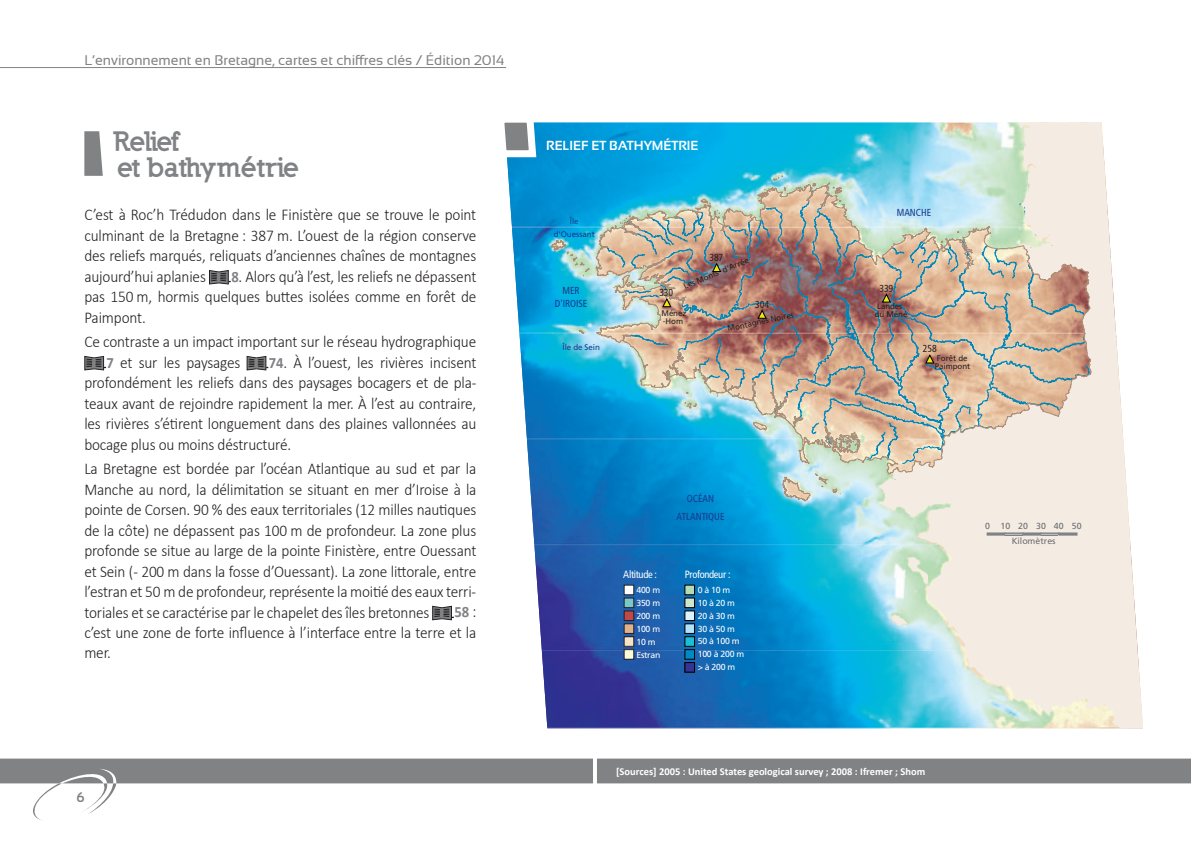
<style>
.page{position:relative;width:1191px;height:844px;background:#fff}
.page>*{position:absolute;margin:0;border:0;box-sizing:border-box;transform-origin:0 0}
.t1{font:900 26.25px/26.2px "Nilland";letter-spacing:-.03em;color:#808285}
.t2{font:300 16.45px/20.5px "Calibri";letter-spacing:-.01em;color:#231f20;text-align:justify;scale:.93 1}
.t3{font:700 15.75px "Calibri";color:#808285;scale:.93 1}
.t4{font:14px "Sansation";color:#808285}
.t5{font:700 14px "Sansation";color:#808285;scale:.93 1}
.t6{font:700 13.12px "Sansation";color:#fff}
.t7{font:700 10.5px "Calibri";color:#fff}
.t8{font:condensed 10.5px "Frutiger";letter-spacing:-.03em;color:#fff}
.t9{font:condensed 10.15px/12.2px "Frutiger";color:#1b388c;text-align:center;scale:.96 1}
.t10{font:condensed 10.15px "Frutiger";letter-spacing:-.01em;color:#231f20;scale:.96 1}
.t11{font:8.75px/12.6px "Frutiger";letter-spacing:-.03em;color:#fff}
.t12{font:8.75px "Frutiger";letter-spacing:.01em;color:#6c6d70}
.t13{font:8.05px/8px "Frutiger";letter-spacing:-.01em;color:#231f20}
.t14{font:8.05px/13px "Frutiger";letter-spacing:-.005em;color:#1b388c;text-align:center}
.s1{font-weight:700;font-size:15.75px;color:#808285}
.s2{font-weight:300;font-size:16.45px;color:#231f20}
</style>
<div class="page">
<hr style="left:0;top:67px;width:506px;height:1px;background:#808285">
<svg style="left:0;top:758px;width:593px;height:62px"></svg>
<div style="left:597px;top:758px;width:594px;height:25px;background:#818284"></div>
<svg style="left:84px;top:131px;width:19px;height:45px"></svg>
<svg style="left:209px;top:270px;width:22px;height:15px"></svg>
<svg style="left:84px;top:356px;width:22px;height:15px"></svg>
<svg style="left:246px;top:356px;width:22px;height:15px"></svg>
<svg style="left:432px;top:605px;width:22px;height:15px"></svg>
<img style="left:507px;top:123px;width:371px;height:104px">
<img style="left:512px;top:227px;width:83px;height:106px">
<img style="left:519px;top:333px;width:76px;height:106px">
<img style="left:527px;top:439px;width:351px;height:106px">
<img style="left:534px;top:545px;width:344px;height:105px">
<img style="left:542px;top:650px;width:336px;height:78px">
<svg style="left:878px;top:123px;width:265px;height:605px;background:#d8e8e4"></svg>
<svg style="left:891px;top:615px;width:16px;height:9px"></svg>
<svg style="left:908px;top:557px;width:20px;height:27px"></svg>
<svg style="left:579px;top:329px;width:5px;height:4px"></svg>
<svg style="left:551px;top:239px;width:38px;height:37px"></svg>
<svg style="left:595px;top:175px;width:531px;height:328px;background:#afbbb7"></svg>
<svg style="left:987px;top:532px;width:90px;height:3px"></svg>
<div style="left:624px;top:598px;width:10px;height:9px;background:#78c7c9"></div>
<div style="left:624px;top:597px;width:10px;height:10px;border:1px solid #231f20"></div>
<div style="left:624px;top:585px;width:10px;height:9px;background:#fff"></div>
<div style="left:624px;top:585px;width:10px;height:9px;border:1px solid #231f20"></div>
<div style="left:624px;top:610px;width:10px;height:10px;background:#c14848"></div>
<div style="left:624px;top:610px;width:10px;height:10px;border:1px solid #231f20"></div>
<div style="left:624px;top:623px;width:10px;height:10px;background:#dfb18d"></div>
<div style="left:624px;top:623px;width:10px;height:10px;border:1px solid #231f20"></div>
<div style="left:624px;top:636px;width:10px;height:10px;background:#f5e3c7"></div>
<div style="left:624px;top:636px;width:10px;height:10px;border:1px solid #231f20"></div>
<div style="left:624px;top:649px;width:10px;height:10px;background:#fafada"></div>
<div style="left:624px;top:649px;width:10px;height:10px;border:1px solid #231f20"></div>
<div style="left:685px;top:598px;width:9px;height:9px;background:#cde7ce"></div>
<div style="left:685px;top:585px;width:9px;height:9px;background:#b4dbb4"></div>
<div style="left:685px;top:610px;width:9px;height:10px;background:#def2f9"></div>
<div style="left:685px;top:623px;width:9px;height:10px;background:#b2e2f9"></div>
<div style="left:685px;top:636px;width:9px;height:10px;background:#1cbed6"></div>
<div style="left:685px;top:649px;width:9px;height:10px;background:#0089c2"></div>
<div style="left:685px;top:662px;width:9px;height:10px;background:#333494"></div>
<div style="left:685px;top:662px;width:9px;height:10px;border:1px solid #000"></div>
<svg style="left:504px;top:122px;width:36px;height:39px"></svg>
<p class="t4" style="left:84px;top:52px;width:421px">L’environnement en Bretagne, cartes et chiffres clés / Édition 2014</p>
<h1 class="t1" style="left:114px;top:128px;width:187px">Relief<br>et bathymétrie</h1>
<p class="t2" style="left:84px;top:204px;width:423px">C’est à Roc’h Trédudon dans le Finistère que se trouve le point culminant de la Bretagne : 387 m. L’ouest de la région conserve des reliefs marqués, reliquats d’anciennes chaînes de montagnes aujourd’hui aplanies</p>
<p class="t2" style="left:84px;top:265px;width:423px;text-indent:147px"><span class="s1">8</span>. Alors qu’à l’est, les reliefs ne dépassent pas 150 m, hormis quelques buttes isolées comme en forêt de Paimpont.</p>
<p class="t2" style="left:107px;top:330px;width:399px;text-indent:-22px">Ce contraste a un impact important sur le réseau hydrographique<br><span class="s1">7</span> et sur les paysages</p>
<p class="t2" style="left:84px;top:351px;width:423px;text-indent:184px"><span class="s1">74</span>. À l’ouest, les rivières incisent profondément les reliefs dans des paysages bocagers et de pla&shy;teaux avant de rejoindre rapidement la mer. À l’est au contraire, les rivières s’étirent longuement dans des plaines vallonnées au bocage plus ou moins déstructuré.</p>
<p class="t2" style="left:84px;top:457px;width:423px">La Bretagne est bordée par l’océan Atlantique au sud et par la Manche au nord, la délimitation se situant en mer d’Iroise à la pointe de Corsen. 90 % des eaux territoriales (12 milles nautiques de la côte) ne dépassent pas 100 m de profondeur. La zone plus profonde se situe au large de la pointe Finistère, entre Ouessant et Sein (- 200 m dans la fosse d’Ouessant). La zone littorale, entre l’estran et 50 m de profondeur, représente la moitié des eaux terri&shy;toriales et se caractérise par le chapelet des îles bretonnes</p>
<p class="t3" style="left:454px;top:602px;width:25px">58 <span class="s2">:</span></p>
<p class="t2" style="left:84px;top:621px;width:423px">c’est une zone de forte influence à l’interface entre la terre et la mer.</p>
<p class="t5" style="left:76px;top:789px;width:10px">6</p>
<p class="t6" style="left:546px;top:138px;width:154px">RELIEF ET BATHYMÉTRIE</p>
<p class="t14" style="left:554px;top:214px;width:43px">Île d'Ouessant</p>
<p class="t9" style="left:555px;top:285px;width:35px">MER<br>D'IROISE</p>
<p class="t14" style="left:562px;top:340px;width:39px">Île de Sein</p>
<p class="t10" style="left:709px;top:251px;width:16px">387</p>
<p class="t13" style="left:682px;top:283px;width:71px;rotate:-23deg">Les Monts d'Arrée</p>
<p class="t13" style="left:727px;top:324px;width:69px;rotate:-12deg">Montagnes Noires</p>
<p class="t10" style="left:659px;top:286px;width:16px">330</p>
<p class="t10" style="left:755px;top:298px;width:16px">304</p>
<p class="t13" style="left:661px;top:309px;width:27px">Ménez -Hom</p>
<p class="t9" style="left:896px;top:206px;width:37px">MANCHE</p>
<p class="t10" style="left:879px;top:282px;width:16px">339</p>
<p class="t13" style="left:874px;top:302px;width:34px">Landes du Méné</p>
<p class="t10" style="left:923px;top:343px;width:16px">258</p>
<p class="t13" style="left:935px;top:353px;width:37px">Forêt de<br>Paimpont</p>
<p class="t9" style="left:676px;top:490px;width:52px;line-height:17.7px">OCÉAN<br>ATLANTIQUE</p>
<p class="t8" style="left:685px;top:567px;width:47px">Profondeur :</p>
<p class="t8" style="left:623px;top:567px;width:35px">Altitude :</p>
<p class="t11" style="left:636px;top:583px;width:25px">400 m<br>350 m<br>200 m<br>100 m<br>10 m<br>Estran</p>
<p class="t11" style="left:697px;top:584px;width:48px">0 à 10 m<br>10 à 20 m<br>20 à 30 m<br>30 à 50 m<br>50 à 100 m<br>100 à 200 m &gt; à 200 m</p>
<p class="t7" style="left:616px;top:764px;width:310px">[Sources] 2005 : United States geological survey ; 2008 : Ifremer ; Shom</p>
<p class="t12" style="left:985px;top:521px;width:98px">0 10 20 30 40 50</p>
<p class="t12" style="left:1011px;top:535px;width:46px">Kilomètres</p>
</div>
